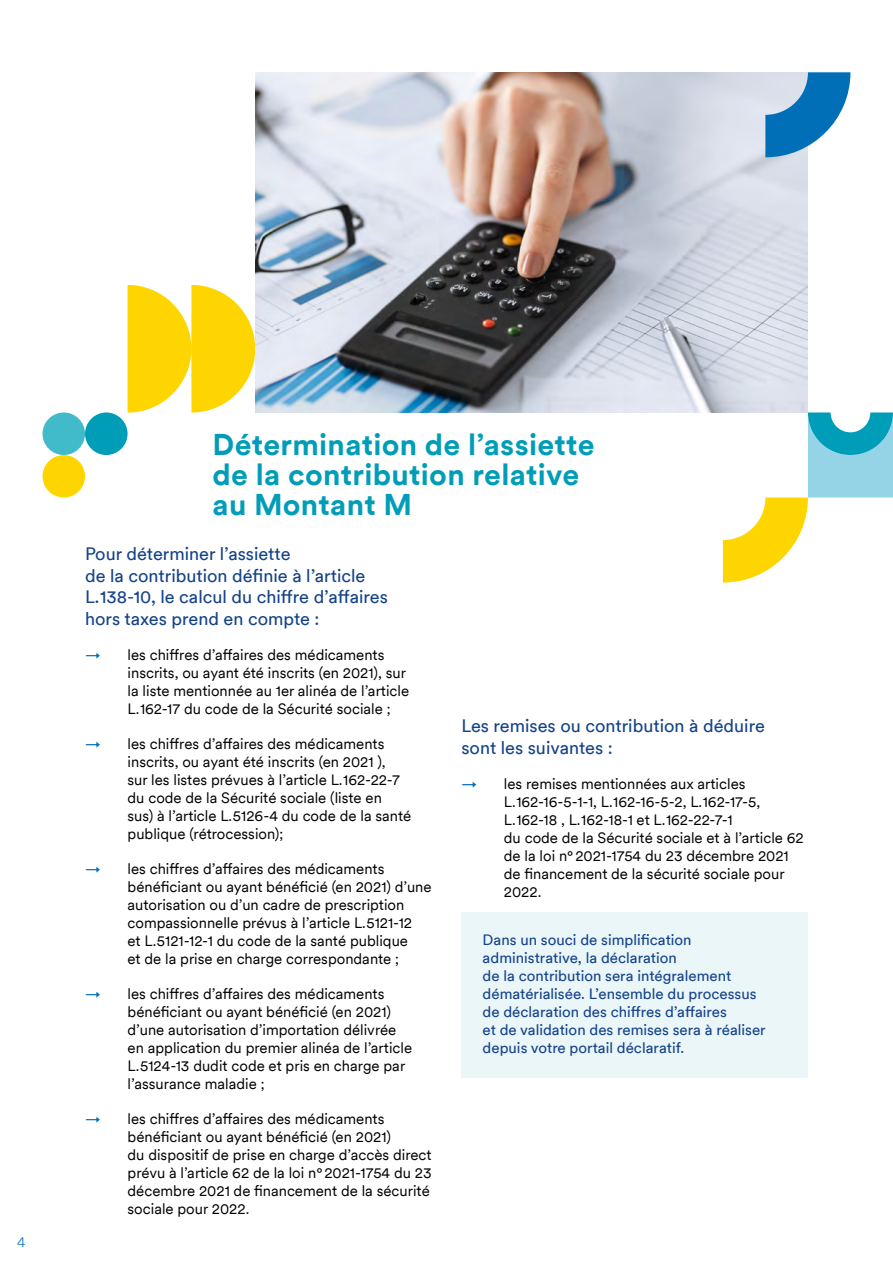
<style>
.page{position:relative;width:893px;height:1263px;background:#fff}
.page>*{position:absolute;margin:0;border:0;box-sizing:border-box;transform-origin:0 0}
.Titre_H1{font:700 30px/30px "Circular";letter-spacing:.01em;color:#009db9}
.Texte_grand{font:18px/21.6px "Circular";color:#154389}
.Texte_Liste{font:15px/18px "Circular";color:#000}
.Encart_1{font:15px/18px "Circular";color:#154389}
.t1{font:300 15px "Circular";color:#006fb8}
.s1{color:#006fb8}
</style>
<div class="page">
<div style="left:461px;top:912px;width:347px;height:165px;background:#eaf6f8"></div>
<img style="left:255px;top:72px;width:553px;height:340px">
<svg style="left:723px;top:412px;width:170px;height:171px"></svg>
<div style="left:43px;top:412px;width:42px;height:43px;background:#41bbc9;border-radius:21px"></div>
<svg style="left:85px;top:285px;width:170px;height:170px"></svg>
<div style="left:43px;top:455px;width:42px;height:42px;background:#ffd500;border-radius:21px"></div>
<svg style="left:765px;top:72px;width:85px;height:85px"></svg>
<p class="t1" style="left:17px;top:1232px;width:10px">4</p>
<h1 class="Titre_H1" style="left:213px;top:428px;width:383px">Détermination de l’assiette de la contribution relative au Montant M</h1>
<p class="Texte_grand" style="left:85px;top:542px;width:304px">Pour déterminer l’assiette<br>de la contribution définie à l’article L.138‑10, le calcul du chiffre d’affaires hors taxes prend en compte :</p>
<p class="Texte_Liste" style="left:128px;top:645px;width:283px;text-indent:-43px"><span class="s1">→</span> les chiffres d’affaires des médicaments inscrits, ou ayant été inscrits (en 2021), sur la liste mentionnée au 1er alinéa de l’article L.162‑17 du code de la Sécurité sociale ;</p>
<p class="Texte_Liste" style="left:128px;top:734px;width:285px;text-indent:-43px"><span class="s1">→</span> les chiffres d’affaires des médicaments inscrits, ou ayant été inscrits (en 2021 ),<br>sur les listes prévues à l’article L.162-22‑7 du code de la Sécurité sociale (liste en sus) à l’article L.5126‑4 du code de la santé publique (rétrocession);</p>
<p class="Texte_Liste" style="left:128px;top:859px;width:306px;text-indent:-43px"><span class="s1">→</span> les chiffres d’affaires des médicaments bénéficiant ou ayant bénéficié (en 2021) d’une autorisation ou d’un cadre de prescription compassionnelle prévus à l’article L.5121-12<br>et L.5121‑12‑1 du code de la santé publique<br>et de la prise en charge correspondante ;</p>
<p class="Texte_Liste" style="left:128px;top:984px;width:286px;text-indent:-43px"><span class="s1">→</span> les chiffres d’affaires des médicaments bénéficiant ou ayant bénéficié (en 2021) d’une autorisation d’importation délivrée en application du premier alinéa de l’article L.5124‑13 dudit code et pris en charge par l’assurance maladie ;</p>
<p class="Texte_Liste" style="left:128px;top:1109px;width:306px;text-indent:-43px"><span class="s1">→</span> les chiffres d’affaires des médicaments bénéficiant ou ayant bénéficié (en 2021)<br>du dispositif de prise en charge d’accès direct prévu à l’article 62 de la loi n°2021‑1754 du 23 décembre 2021 de financement de la sécurité sociale pour 2022.</p>
<p class="Texte_grand" style="left:461px;top:714px;width:305px">Les remises ou contribution à déduire sont les suivantes :</p>
<p class="Texte_Liste" style="left:504px;top:774px;width:301px;text-indent:-43px"><span class="s1">→</span> les remises mentionnées aux articles L.162‑16‑5-1‑1, L.162‑16‑5-2, L.162‑17‑5, L.162‑18 , L.162‑18‑1 et L.162‑22‑7-1<br>du code de la Sécurité sociale et à l’article 62 de la loi n°2021‑1754 du 23 décembre 2021 de financement de la sécurité sociale pour 2022.</p>
<p class="Encart_1" style="left:483px;top:930px;width:285px">Dans un souci de simplification administrative, la déclaration<br>de la contribution sera intégralement dématérialisée. L’ensemble du processus de déclaration des chiffres d’affaires<br>et de validation des remises sera à réaliser depuis votre portail déclaratif.</p>
</div>
